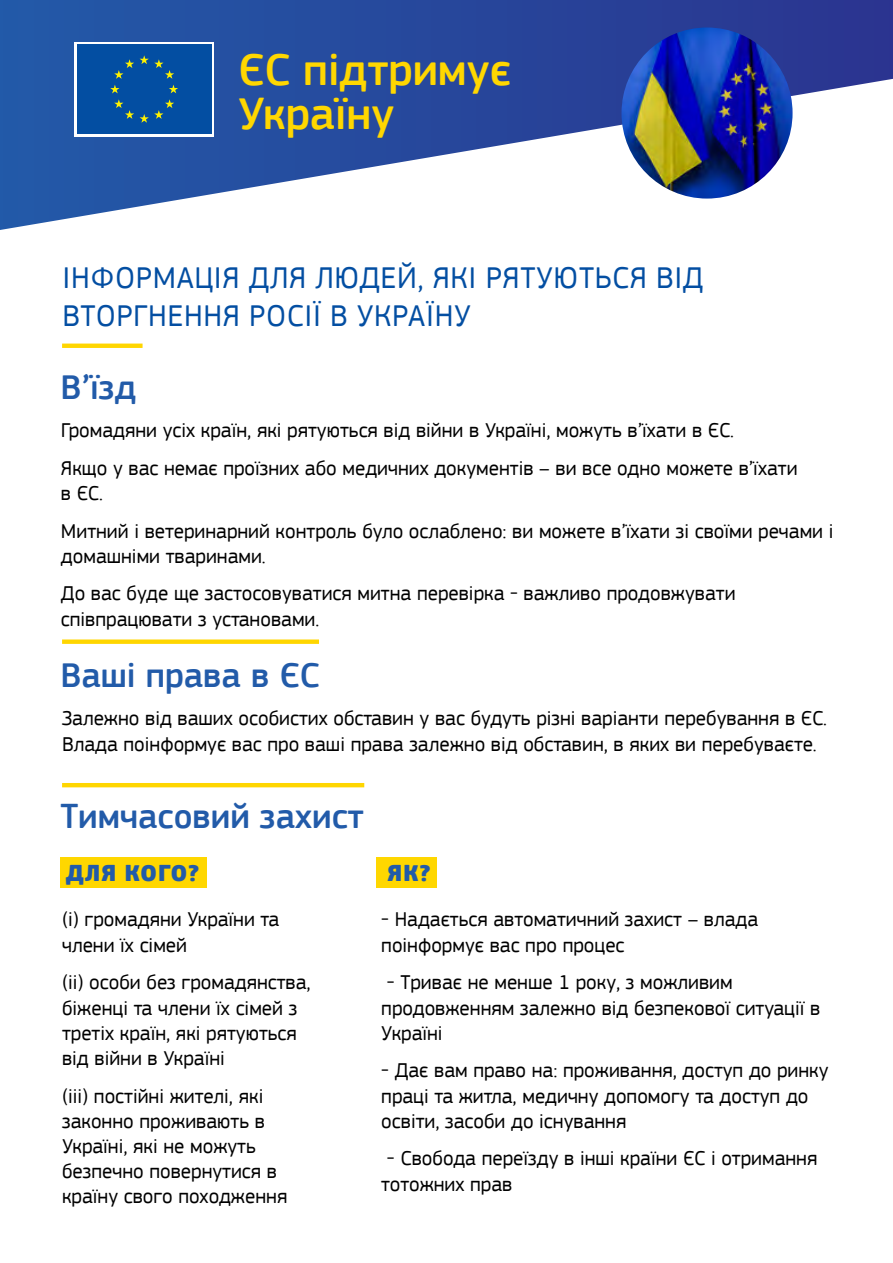
<style>
.page{position:relative;width:893px;height:1263px;background:#fff}
.page>*{position:absolute;margin:0;border:0;box-sizing:border-box;transform-origin:0 0}
.t1{font:500 46.65px/44px "EC Square Sans Pro";color:#ffd700}
.t2{font:500 36px "EC Square Sans Pro";color:#225ba9}
.t3{font:31.5px/37.8px "EC Square Sans Pro";letter-spacing:.02em;color:#034ea2}
.t4{font:900 24px "EC Square Sans Pro Extra";letter-spacing:.02em;color:#225ba9}
.t5{font:21px/25.2px "EC Square Sans Pro";color:#000}
</style>
<div class="page">
<div style="left:60px;top:858px;width:147px;height:30px;background:#ffd700"></div>
<hr style="left:62px;top:783px;width:302px;height:4px;background:#ffd600">
<div style="left:62px;top:639px;width:257px;height:5px;background:#ffd600"></div>
<hr style="left:62px;top:344px;width:81px;height:4px;background:#ffd600">
<svg style="left:0;top:0;width:893px;height:230px"></svg>
<img style="left:621px;top:27px;width:172px;height:172px;border-radius:86px">
<svg style="left:74px;top:42px;width:140px;height:95px"></svg>
<div style="left:77px;top:45px;width:134px;height:89px;background:#034ea2"></div>
<svg style="left:114px;top:59px;width:20px;height:20px"></svg>
<svg style="left:110px;top:85px;width:10px;height:8px"></svg>
<svg style="left:114px;top:99px;width:20px;height:20px"></svg>
<svg style="left:140px;top:99px;width:34px;height:24px"></svg>
<svg style="left:169px;top:85px;width:9px;height:8px"></svg>
<svg style="left:140px;top:55px;width:34px;height:24px"></svg>
<div style="left:376px;top:858px;width:61px;height:30px;background:#ffd700"></div>
<h1 class="t1" style="left:238px;top:49px;width:274px">ЄС підтримує<br>Україну</h1>
<h3 class="t3" style="left:62px;top:259px;width:643px">ІНФОРМАЦІЯ ДЛЯ ЛЮДЕЙ, ЯКІ РЯТУЮТЬСЯ ВІД<br>ВТОРГНЕННЯ РОСІЇ В УКРАЇНУ</h3>
<h2 class="t2" style="left:60px;top:366px;width:78px">В’їзд</h2>
<p class="t5" style="left:61px;top:411px;width:738px;line-height:37.7px">Громадяни усіх країн, які рятуються від війни в Україні, можуть в’їхати в ЄС.<br>Якщо у вас немає проїзних або медичних документів – ви все одно можете в’їхати</p>
<p class="t5" style="left:61px;top:474px;width:774px;line-height:37.7px">в ЄС.<br>Митний і ветеринарний контроль було ослаблено: ви можете в’їхати зі своїми речами і</p>
<p class="t5" style="left:61px;top:537px;width:676px;line-height:37.7px">домашніми тваринами.<br>До вас буде ще застосовуватися митна перевірка - важливо продовжувати</p>
<p class="t5" style="left:61px;top:606px;width:260px">співпрацювати з установами.</p>
<h2 class="t2" style="left:60px;top:654px;width:261px">Ваші права в ЄС</h2>
<p class="t5" style="left:62px;top:706px;width:767px">Залежно від ваших особистих обставин у вас будуть різні варіанти перебування в ЄС.<br>Влада поінформує вас про ваші права залежно від обставин, в яких ви перебуваєте.</p>
<h2 class="t2" style="left:60px;top:795px;width:305px">Тимчасовий захист</h2>
<p class="t4" style="left:66px;top:858px;width:135px">ДЛЯ КОГО?</p>
<p class="t5" style="left:62px;top:907px;width:219px">(i) громадяни України та члени їх сімей</p>
<p class="t5" style="left:62px;top:970px;width:250px">(ii) особи без громадянства, біженці та члени їх сімей з третіх країн, які рятуються від війни в Україні</p>
<p class="t5" style="left:62px;top:1083px;width:227px">(iii) постійні жителі, які законно проживають в<br>Україні, які не можуть безпечно повернутися в країну свого походження</p>
<p class="t4" style="left:387px;top:858px;width:45px">ЯК?</p>
<p class="t5" style="left:381px;top:907px;width:378px">- Надається автоматичний захист – влада поінформує вас про процес</p>
<p class="t5" style="left:381px;top:970px;width:440px">- Триває не менше 1 року, з можливим продовженням залежно від безпекової ситуації в<br>Україні</p>
<p class="t5" style="left:381px;top:1058px;width:449px">- Дає вам право на: проживання, доступ до ринку праці та житла, медичну допомогу та доступ до освіти, засоби до існування</p>
<p class="t5" style="left:381px;top:1146px;width:438px">- Свобода переїзду в інші країни ЄС і отримання тотожних прав</p>
</div>
